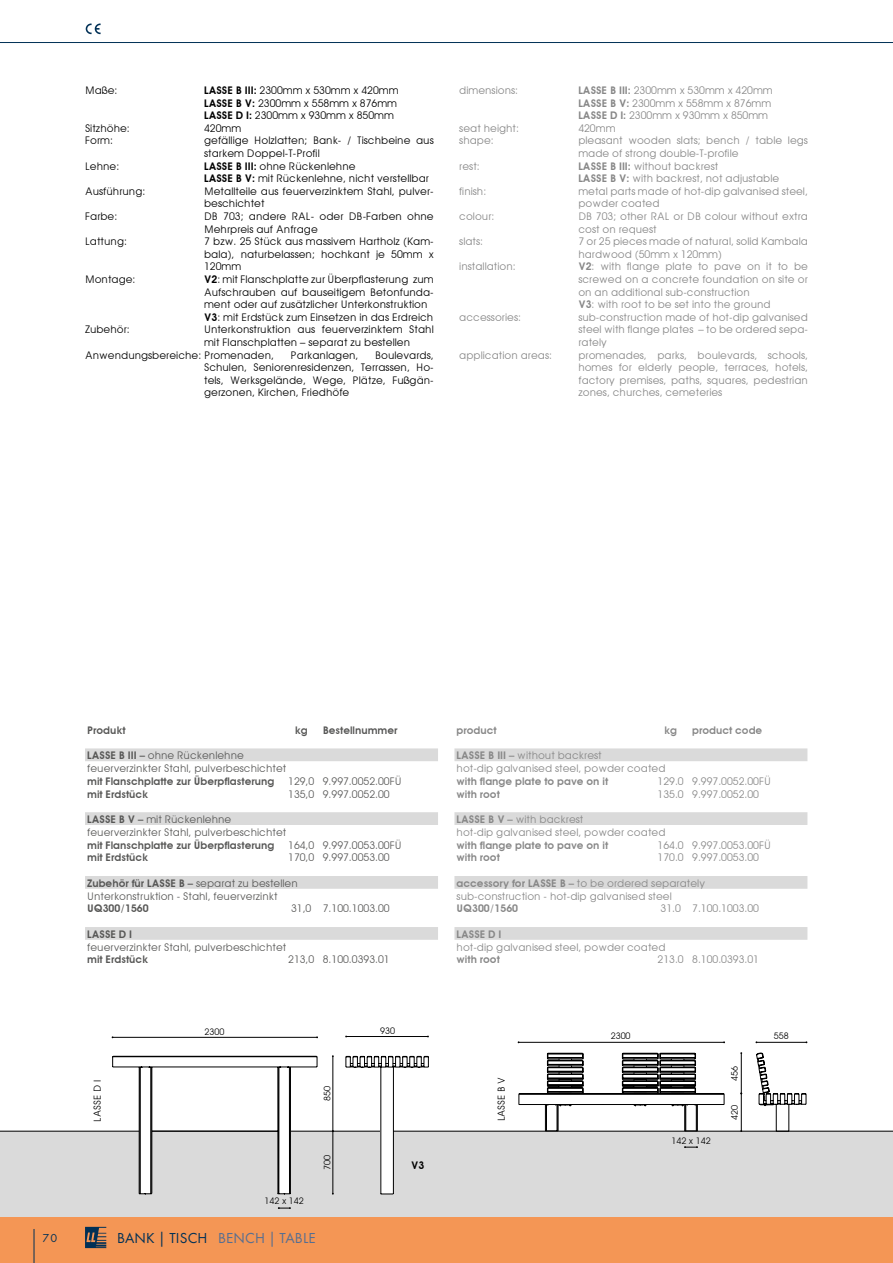
<style>
.page{position:relative;width:893px;height:1263px;background:#fff}
.page>*{position:absolute;margin:0;border:0;box-sizing:border-box;transform-origin:0 0}
.t1{font:15px "Futura PT";letter-spacing:.01em;color:#566e91}
.t2{font:12px "Futura PT";color:#003056}
.t3{font:10.5px/12.6px "Avant Garde";color:#878787}
.t4{font:10.5px/12.6px "Avant Garde";color:#000}
.t5{font:10.5px/12.8px "Avant Garde";color:#575756}
.t6{font:600 10.5px "Avant Garde";color:#575756}
.t7{font:600 10.5px "Avant Garde";color:#878787}
.t8{font:600 10.5px "Avant Garde";color:#000}
.t9{font:9.75px "Avant Garde";color:#000}
.t10{font:9px "Avant Garde";color:#000}
.s1{font-weight:600}
.s2{color:#003056}
</style>
<div class="page">
<hr style="left:0;top:42px;width:893px;height:1px;background:#003056">
<svg style="left:86px;top:24px;width:15px;height:10px"></svg>
<div style="left:0;top:1216px;width:893px;height:47px;background:#f49655"></div>
<div style="left:0;top:1131px;width:893px;height:85px;background:#dadada"></div>
<hr style="left:0;top:1131px;width:893px;height:1px;background:#000">
<hr style="left:113px;top:1037px;width:204px;height:1px;background:#000">
<hr style="left:346px;top:1036px;width:82px;height:1px;background:#000">
<hr style="left:333px;top:1056px;width:1px;height:75px;background:#000">
<hr style="left:333px;top:1131px;width:1px;height:63px;background:#000">
<svg style="left:278px;top:1207px;width:13px;height:2px"></svg>
<svg style="left:345px;top:1056px;width:84px;height:138px"></svg>
<svg style="left:112px;top:1056px;width:206px;height:139px"></svg>
<hr style="left:519px;top:1042px;width:205px;height:1px;background:#000">
<hr style="left:756px;top:1042px;width:50px;height:1px;background:#000">
<hr style="left:741px;top:1093px;width:1px;height:38px;background:#000">
<hr style="left:741px;top:1053px;width:1px;height:40px;background:#000">
<svg style="left:684px;top:1146px;width:14px;height:2px"></svg>
<svg style="left:756px;top:1053px;width:51px;height:79px"></svg>
<svg style="left:518px;top:1052px;width:207px;height:79px"></svg>
<svg style="left:85px;top:748px;width:353px;height:192px"></svg>
<svg style="left:454px;top:748px;width:353px;height:192px"></svg>
<hr style="left:34px;top:1229px;width:1px;height:34px;background:#003056">
<svg style="left:85px;top:1227px;width:21px;height:21px"></svg>
<p class="t4" style="left:85px;top:84px;width:34px">Maße:</p>
<p class="t4" style="left:204px;top:84px;width:196px"><span class="s1">LASSE B III:</span> 2300mm x 530mm x 420mm<br><span class="s1">LASSE B V:</span> 2300mm x 558mm x 876mm<br><span class="s1">LASSE D I:</span> 2300mm x 930mm x 850mm</p>
<p class="t4" style="left:85px;top:122px;width:46px">Sitzhöhe:</p>
<p class="t4" style="left:204px;top:122px;width:39px">420mm</p>
<p class="t4" style="left:85px;top:134px;width:29px">Form:</p>
<p class="t4" style="left:204px;top:134px;width:231px">gefällige Holzlatten; Bank- / Tischbeine aus starkem Doppel-T-Profil</p>
<p class="t4" style="left:85px;top:160px;width:36px">Lehne:</p>
<p class="t4" style="left:204px;top:160px;width:226px"><span class="s1">LASSE B III:</span> ohne Rückenlehne<br><span class="s1">LASSE B V:</span> mit Rückenlehne, nicht verstellbar</p>
<p class="t4" style="left:85px;top:185px;width:62px">Ausführung:</p>
<p class="t4" style="left:204px;top:185px;width:231px">Metallteile aus feuerverzinktem Stahl, pulver&shy;beschichtet</p>
<p class="t4" style="left:85px;top:210px;width:34px">Farbe:</p>
<p class="t4" style="left:204px;top:210px;width:231px">DB 703; andere RAL- oder DB-Farben ohne<br>Mehrpreis auf Anfrage</p>
<p class="t4" style="left:85px;top:235px;width:43px">Lattung:</p>
<p class="t4" style="left:204px;top:235px;width:231px;text-align:justify">7 bzw. 25 Stück aus massivem Hartholz (Kam&shy;bala), naturbelassen; hochkant je 50mm x 120mm</p>
<p class="t4" style="left:85px;top:273px;width:52px">Montage:</p>
<p class="t4" style="left:204px;top:273px;width:231px"><span class="s1">V2</span>: mit Flanschplatte zur Überpflasterung zum Aufschrauben auf bauseitigem Betonfunda&shy;ment oder auf zusätzlicher Unterkonstruktion <span class="s1">V3</span>: mit Erdstück zum Einsetzen in das Erdreich</p>
<p class="t4" style="left:85px;top:323px;width:46px">Zubehör:</p>
<p class="t4" style="left:204px;top:323px;width:231px">Unterkonstruktion aus feuerverzinktem Stahl</p>
<p class="t4" style="left:204px;top:336px;width:207px">mit Flanschplatten – separat zu bestellen</p>
<p class="t4" style="left:85px;top:349px;width:190px">Anwendungsbereiche: Promenaden,</p>
<p class="t4" style="left:291px;top:349px;width:69px">Parkanlagen,</p>
<p class="t4" style="left:204px;top:349px;width:231px;text-align:justify;text-indent:171px">Boulevards, Schulen, Seniorenresidenzen, Terrassen, Ho&shy;tels, Werksgelände, Wege, Plätze, Fußgän&shy;gerzonen, Kirchen, Friedhöfe</p>
<p class="t3" style="left:459px;top:84px;width:60px">dimensions:</p>
<p class="t3" style="left:578px;top:84px;width:196px"><span class="s1">LASSE B III:</span> 2300mm x 530mm x 420mm<br><span class="s1">LASSE B V:</span> 2300mm x 558mm x 876mm<br><span class="s1">LASSE D I:</span> 2300mm x 930mm x 850mm</p>
<p class="t3" style="left:459px;top:122px;width:61px">seat height:</p>
<p class="t3" style="left:578px;top:122px;width:39px">420mm</p>
<p class="t3" style="left:459px;top:134px;width:36px">shape:</p>
<p class="t3" style="left:578px;top:134px;width:231px">pleasant wooden slats; bench / table legs made of strong double-T-profile</p>
<p class="t3" style="left:459px;top:160px;width:22px">rest:</p>
<p class="t3" style="left:578px;top:160px;width:203px"><span class="s1">LASSE B III:</span> without backrest<br><span class="s1">LASSE B V:</span> with backrest, not adjustable</p>
<p class="t3" style="left:459px;top:185px;width:29px">finish:</p>
<p class="t3" style="left:578px;top:185px;width:231px">metal parts made of hot-dip galvanised steel, powder coated</p>
<p class="t3" style="left:459px;top:210px;width:37px">colour:</p>
<p class="t3" style="left:578px;top:210px;width:231px">DB 703; other RAL or DB colour without extra cost on request</p>
<p class="t3" style="left:459px;top:235px;width:25px">slats:</p>
<p class="t3" style="left:578px;top:235px;width:231px">7 or 25 pieces made of natural, solid Kambala hardwood (50mm x 120mm)</p>
<p class="t3" style="left:459px;top:260px;width:58px">installation:</p>
<p class="t3" style="left:578px;top:260px;width:231px"><span class="s1">V2</span>: with flange plate to pave on it to be screwed on a concrete foundation on site or on an additional sub-construction<br><span class="s1">V3</span>: with root to be set into the ground</p>
<p class="t3" style="left:459px;top:311px;width:63px">accessories:</p>
<p class="t3" style="left:578px;top:311px;width:231px;text-align:justify">sub-construction made of hot-dip galvanised steel with flange plates – to be ordered sepa&shy;rately</p>
<p class="t3" style="left:459px;top:349px;width:94px">application areas:</p>
<p class="t3" style="left:578px;top:349px;width:231px;text-align:justify">promenades, parks, boulevards, schools, homes for elderly people, terraces, hotels, factory premises, paths, squares, pedestrian zones, churches, cemeteries</p>
<p class="t2" style="left:43px;top:1230px;width:16px">70</p>
<p class="t6" style="left:87px;top:724px;width:40px">Produkt</p>
<p class="t6" style="left:295px;top:724px;width:15px">kg</p>
<p class="t6" style="left:323px;top:724px;width:76px">Bestellnummer</p>
<p class="t5" style="left:87px;top:749px;width:201px"><span class="s1">LASSE B III –</span> ohne Rückenlehne feuerverzinkter Stahl, pulverbeschichtet</p>
<p class="t6" style="left:87px;top:775px;width:189px">mit Flanschplatte zur Überpflasterung</p>
<p class="t5" style="left:288px;top:775px;width:115px">129,0 9.997.0052.00FÜ</p>
<p class="t6" style="left:87px;top:787px;width:63px">mit Erdstück</p>
<p class="t5" style="left:288px;top:787px;width:103px">135,0 9.997.0052.00</p>
<p class="t5" style="left:87px;top:813px;width:201px"><span class="s1">LASSE B V –</span> mit Rückenlehne feuerverzinkter Stahl, pulverbeschichtet</p>
<p class="t6" style="left:87px;top:838px;width:189px">mit Flanschplatte zur Überpflasterung</p>
<p class="t5" style="left:288px;top:838px;width:115px">164,0 9.997.0053.00FÜ</p>
<p class="t6" style="left:87px;top:851px;width:63px">mit Erdstück</p>
<p class="t5" style="left:288px;top:851px;width:103px">170,0 9.997.0053.00</p>
<p class="t5" style="left:87px;top:877px;width:212px"><span class="s1">Zubehör für LASSE B –</span> separat zu bestellen<br>Unterkonstruktion - Stahl, feuerverzinkt</p>
<p class="t6" style="left:87px;top:902px;width:63px">UQ300/1560</p>
<p class="t5" style="left:291px;top:902px;width:100px">31,0 7.100.1003.00</p>
<p class="t6" style="left:87px;top:928px;width:46px">LASSE D I</p>
<p class="t5" style="left:87px;top:940px;width:201px">feuerverzinkter Stahl, pulverbeschichtet</p>
<p class="t6" style="left:87px;top:953px;width:63px">mit Erdstück</p>
<p class="t5" style="left:288px;top:953px;width:103px">213,0 8.100.0393.01</p>
<p class="t10" style="left:204px;top:1026px;width:21px">2300</p>
<p class="t10" style="left:380px;top:1025px;width:16px">930</p>
<p class="t9" style="left:91px;top:1122px;width:43px;rotate:-90deg">LASSE D I</p>
<p class="t10" style="left:322px;top:1101px;width:16px;rotate:-90deg">850</p>
<p class="t10" style="left:265px;top:1195px;width:41px">142 x 142</p>
<p class="t10" style="left:322px;top:1170px;width:16px;rotate:-90deg">700</p>
<h1 class="t1" style="left:117px;top:1229px;width:200px"><span class="s2">BANK | TISCH</span> BENCH | TABLE</h1>
<p class="t8" style="left:411px;top:1159px;width:15px">V3</p>
<p class="t7" style="left:457px;top:724px;width:42px">product</p>
<p class="t7" style="left:664px;top:724px;width:15px">kg</p>
<p class="t7" style="left:692px;top:724px;width:72px">product code</p>
<p class="t3" style="left:457px;top:749px;width:210px"><span class="s1">LASSE B III –</span> without backrest<br>hot-dip galvanised steel, powder coated</p>
<p class="t7" style="left:457px;top:775px;width:153px">with flange plate to pave on it</p>
<p class="t3" style="left:658px;top:775px;width:115px">129.0 9.997.0052.00FÜ</p>
<p class="t7" style="left:457px;top:787px;width:45px">with root</p>
<p class="t3" style="left:658px;top:787px;width:103px">135.0 9.997.0052.00</p>
<p class="t3" style="left:457px;top:813px;width:210px"><span class="s1">LASSE B V –</span> with backrest<br>hot-dip galvanised steel, powder coated</p>
<p class="t7" style="left:457px;top:838px;width:153px">with flange plate to pave on it</p>
<p class="t3" style="left:658px;top:838px;width:115px">164.0 9.997.0053.00FÜ</p>
<p class="t7" style="left:457px;top:851px;width:45px">with root</p>
<p class="t3" style="left:658px;top:851px;width:103px">170.0 9.997.0053.00</p>
<p class="t3" style="left:457px;top:877px;width:250px"><span class="s1">accessory for LASSE B –</span> to be ordered separately sub-construction - hot-dip galvanised steel</p>
<p class="t7" style="left:457px;top:902px;width:63px">UQ300/1560</p>
<p class="t3" style="left:660px;top:902px;width:100px">31.0 7.100.1003.00</p>
<p class="t7" style="left:457px;top:928px;width:46px">LASSE D I</p>
<p class="t3" style="left:457px;top:941px;width:210px">hot-dip galvanised steel, powder coated</p>
<p class="t7" style="left:457px;top:953px;width:45px">with root</p>
<p class="t3" style="left:658px;top:953px;width:103px">213.0 8.100.0393.01</p>
<p class="t9" style="left:495px;top:1121px;width:46px;rotate:-90deg">LASSE B V</p>
<p class="t10" style="left:611px;top:1030px;width:21px">2300</p>
<p class="t10" style="left:774px;top:1030px;width:16px">558</p>
<p class="t10" style="left:729px;top:1081px;width:16px;rotate:-90deg">456</p>
<p class="t10" style="left:671px;top:1135px;width:41px">142 x 142</p>
<p class="t10" style="left:729px;top:1120px;width:16px;rotate:-90deg">420</p>
</div>
